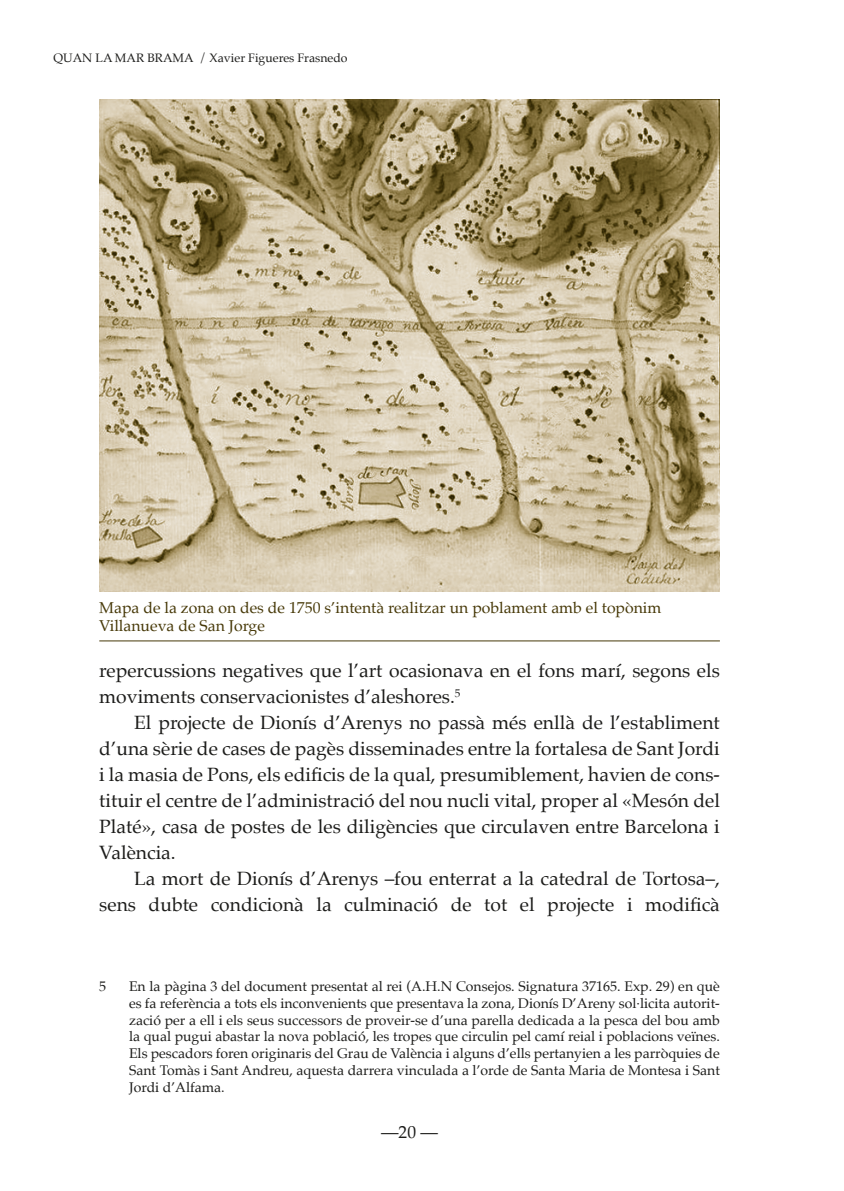
<style>
.page{position:relative;width:844px;height:1191px;background:#fff}
.page>*{position:absolute;margin:0;border:0;box-sizing:border-box;transform-origin:0 0}
.TX_1{font:19.25px/25.9px "Palatino";color:#1c1c1a}
.t1{font:17.5px "Palatino";color:#1c1c1a}
.PEU_foto{font:15.75px/17.3px "Palatino";color:#473908}
.Notes_peu{font:14px/16.8px "Palatino";color:#1c1c1a;text-align:justify}
.t2{font:12.25px "Palatino";color:#1c1c1a}
</style>
<div class="page">
<img style="left:99px;top:99px;width:620px;height:492px">
<hr style="left:99px;top:640px;width:620px;height:1px;background:#473908">
<p class="t2" style="left:54px;top:48px;width:295px">QUAN LA MAR BRAMA / Xavier Figueres Frasnedo</p>
<p class="PEU_foto" style="left:99px;top:599px;width:563px">Mapa de la zona on des de 1750 s’intentà realitzar un poblament amb el topònim<br>Villanueva de San Jorge</p>
<p class="TX_1" style="left:99px;top:657px;width:622px">repercussions negatives que l’art ocasionava en el fons marí, segons els moviments conservacionistes d’aleshores.<sup>5</sup></p>
<p class="TX_1" style="left:99px;top:709px;width:622px;text-align:justify;text-indent:35px">El projecte de Dionís d’Arenys no passà més enllà de l’establiment d’una sèrie de cases de pagès disseminades entre la fortalesa de Sant Jordi i la masia de Pons, els edificis de la qual, presumiblement, havien de cons&shy;tituir el centre de l’administració del nou nucli vital, proper al «Mesón del Platé», casa de postes de les diligències que circulaven entre Barcelona i València.</p>
<p class="TX_1" style="left:99px;top:865px;width:622px;text-align:right">La mort de Dionís d’Arenys –fou enterrat a la catedral de Tortosa–, sens dubte condicionà la culminació de tot el projecte i modificà</p>
<p class="Notes_peu" style="left:99px;top:977px;width:8px">5</p>
<p class="Notes_peu" style="left:129px;top:977px;width:592px">En la pàgina 3 del document presentat al rei (A.H.N Consejos. Signatura 37165. Exp. 29) en què es fa referència a tots els inconvenients que presentava la zona, Dionís D’Areny sol·licita autorit&shy;zació per a ell i els seus successors de proveir-se d’una parella dedicada a la pesca del bou amb la qual pugui abastar la nova població, les tropes que circulin pel camí reial i poblacions veïnes.<br>Els pescadors foren originaris del Grau de València i alguns d’ells pertanyien a les parròquies de Sant Tomàs i Sant Andreu, aquesta darrera vinculada a l’orde de Santa Maria de Montesa i Sant Jordi d’Alfama.</p>
<p class="t1" style="left:381px;top:1117px;width:58px">—20 —</p>
</div>
